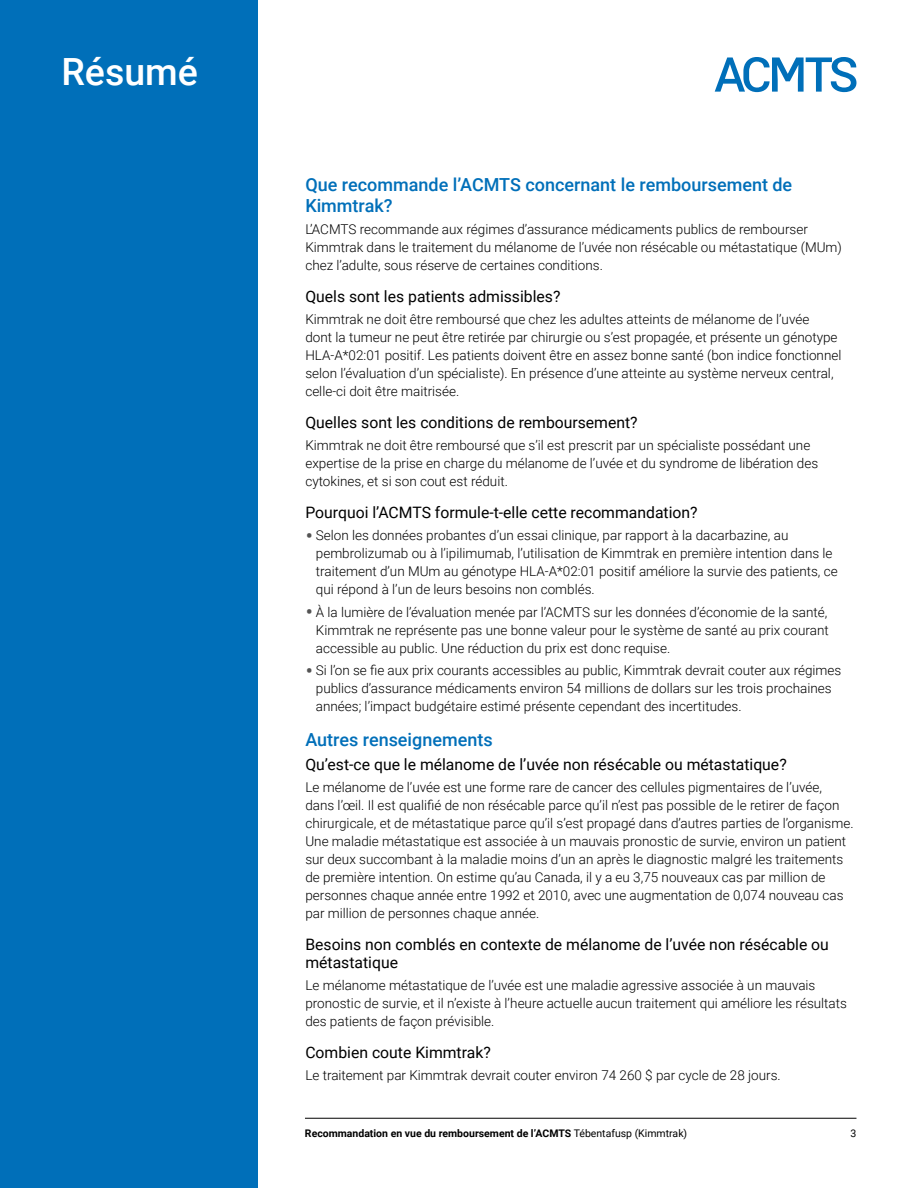
<style>
.page{position:relative;width:918px;height:1188px;background:#fff}
.page>*{position:absolute;margin:0;border:0;box-sizing:border-box;transform-origin:0 0}
.t1{font:500 37.5px "Roboto";color:#fff}
.t2{font:500 18px/21px "Roboto";color:#006fb9}
.t3{font:15.75px/18px "Roboto";color:#000}
.t4{font:300 13.5px/18px "Roboto";color:#000}
.t5{font:700 10.5px "Roboto";color:#000}
.t6{font:10.5px "Roboto";color:#000}
.s1{font-size:24px;color:#545454}
.s2{font-weight:400}
</style>
<div class="page">
<svg style="left:715px;top:57px;width:141px;height:35px"></svg>
<div style="left:0;top:0;width:257px;height:1188px;background:#006fb9"></div>
<hr style="left:305px;top:1118px;width:551px;height:1px;background:#000">
<h1 class="t1" style="left:62px;top:46px;width:138px">Résumé</h1>
<h2 class="t2" style="left:305px;top:173px;width:488px">Que recommande l’ACMTS concernant le remboursement de<br>Kimmtrak?</h2>
<p class="t4" style="left:305px;top:220px;width:538px">L’ACMTS recommande aux régimes d’assurance médicaments publics de rembourser<br>Kimmtrak dans le traitement du mélanome de l’uvée non résécable ou métastatique (MUm) chez l’adulte, sous réserve de certaines conditions.</p>
<p class="t3" style="left:305px;top:286px;width:257px">Quels sont les patients admissibles?</p>
<p class="t4" style="left:305px;top:310px;width:538px">Kimmtrak ne doit être remboursé que chez les adultes atteints de mélanome de l’uvée<br>dont la tumeur ne peut être retirée par chirurgie ou s’est propagée, et présente un génotype HLA-A*02:01 positif. Les patients doivent être en assez bonne santé (bon indice fonctionnel selon l’évaluation d’un spécialiste). En présence d’une atteinte au système nerveux central, celle-ci doit être maitrisée.</p>
<p class="t3" style="left:305px;top:412px;width:334px">Quelles sont les conditions de remboursement?</p>
<p class="t4" style="left:305px;top:436px;width:514px">Kimmtrak ne doit être remboursé que s’il est prescrit par un spécialiste possédant une expertise de la prise en charge du mélanome de l’uvée et du syndrome de libération des cytokines, et si son cout est réduit.</p>
<p class="t3" style="left:305px;top:502px;width:394px">Pourquoi l’ACMTS formule-t-elle cette recommandation?</p>
<p class="t4" style="left:316px;top:526px;width:523px;text-indent:-10px"><span class="s1">•</span> Selon les données probantes d’un essai clinique, par rapport à la dacarbazine, au pembrolizumab ou à l’ipilimumab, l’utilisation de Kimmtrak en première intention dans le traitement d’un MUm au génotype HLA-A*02:01 positif améliore la survie des patients, ce qui répond à l’un de leurs besoins non comblés.</p>
<p class="t4" style="left:316px;top:602px;width:514px;text-align:justify;text-indent:-10px"><span class="s1">•</span> À la lumière de l’évaluation menée par l’ACMTS sur les données d’économie de la santé, Kimmtrak ne représente pas une bonne valeur pour le système de santé au prix courant accessible au public. Une réduction du prix est donc requise.</p>
<p class="t4" style="left:316px;top:661px;width:527px;text-indent:-10px"><span class="s1">•</span> Si l’on se fie aux prix courants accessibles au public, Kimmtrak devrait couter aux régimes publics d’assurance médicaments environ 54 millions de dollars sur les trois prochaines années; l’impact budgétaire estimé présente cependant des incertitudes.</p>
<h2 class="t2" style="left:305px;top:728px;width:189px">Autres renseignements</h2>
<p class="t3" style="left:305px;top:754px;width:483px">Qu’est-ce que le mélanome de l’uvée non résécable ou métastatique?</p>
<p class="t4" style="left:305px;top:778px;width:550px">Le mélanome de l’uvée est une forme rare de cancer des cellules pigmentaires de l’uvée, dans l’œil. Il est qualifié de non résécable parce qu’il n’est pas possible de le retirer de façon chirurgicale, et de métastatique parce qu’il s’est propagé dans d’autres parties de l’organisme.<br>Une maladie métastatique est associée à un mauvais pronostic de survie, environ un patient sur deux succombant à la maladie moins d’un an après le diagnostic malgré les traitements de première intention. On estime qu’au Canada, il y a eu 3,75 nouveaux cas par million de personnes chaque année entre 1992 et 2010, avec une augmentation de 0,074 nouveau cas par million de personnes chaque année.</p>
<p class="t3" style="left:305px;top:934px;width:525px">Besoins non comblés en contexte de mélanome de l’uvée non résécable ou métastatique</p>
<p class="t4" style="left:305px;top:976px;width:543px">Le mélanome métastatique de l’uvée est une maladie agressive associée à un mauvais pronostic de survie, et il n’existe à l’heure actuelle aucun traitement qui améliore les résultats des patients de façon prévisible.</p>
<p class="t3" style="left:305px;top:1042px;width:187px">Combien coute Kimmtrak?</p>
<p class="t4" style="left:305px;top:1066px;width:477px">Le traitement par Kimmtrak devrait couter environ 74 260 $ par cycle de 28 jours.</p>
<p class="t5" style="left:305px;top:1126px;width:384px">Recommandation en vue du remboursement de l’ACMTS <span class="s2">Tébentafusp (Kimmtrak)</span></p>
<p class="t6" style="left:851px;top:1126px;width:7px">3</p>
</div>
